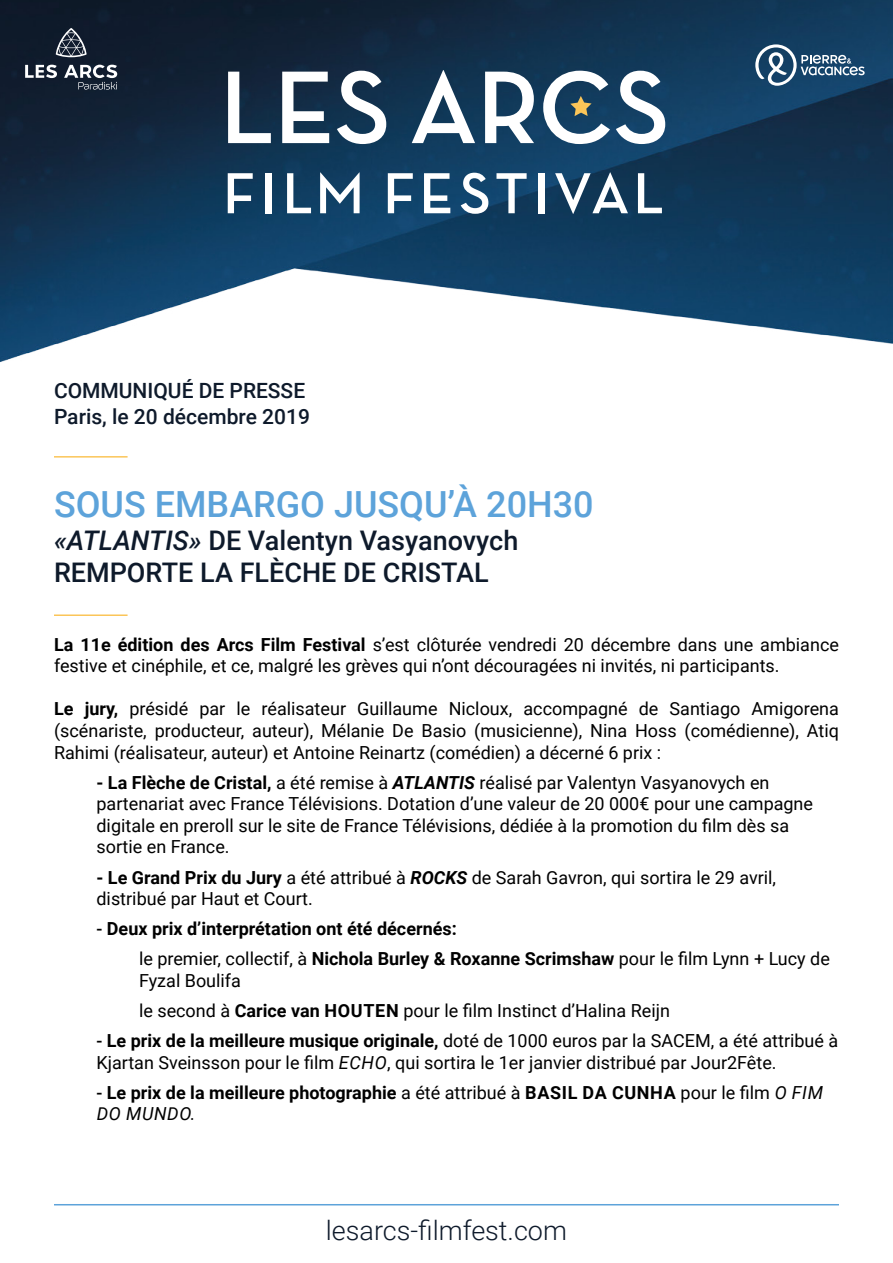
<style>
.page{position:relative;width:893px;height:1263px;background:#fff}
.page>*{position:absolute;margin:0;border:0;box-sizing:border-box;transform-origin:0 0}
.t1{font:500 36px "Roboto";color:#5da3da}
.t2{font:500 27px/32.4px "Roboto";color:#0e1a2b}
.t3{font:300 27px "Roboto";color:#0e1a2b}
.t4{font:500 21px/25.2px "Roboto";color:#0e1a2b}
.t5{font:18px/21.6px "Roboto";color:#000}
.t6{font:700 18px/30.2px "Roboto";color:#000}
.s1{font-style:italic}
.s2{font-weight:700}
.s3{font-weight:700;font-style:italic}
.s4{font-weight:500}
.s5{font-weight:400}
.s6{font-weight:400;font-style:italic}
</style>
<div class="page">
<img style="left:0;top:0;width:893px;height:1206px">
<svg style="left:228px;top:72px;width:43px;height:71px"></svg>
<svg style="left:282px;top:72px;width:47px;height:71px"></svg>
<svg style="left:337px;top:71px;width:49px;height:73px"></svg>
<svg style="left:412px;top:70px;width:63px;height:73px"></svg>
<svg style="left:485px;top:72px;width:49px;height:71px"></svg>
<svg style="left:616px;top:71px;width:49px;height:73px"></svg>
<svg style="left:228px;top:173px;width:25px;height:40px"></svg>
<div style="left:266px;top:173px;width:6px;height:40px;background:#fff"></div>
<svg style="left:287px;top:173px;width:24px;height:40px"></svg>
<svg style="left:320px;top:172px;width:40px;height:41px"></svg>
<svg style="left:388px;top:173px;width:25px;height:40px"></svg>
<svg style="left:424px;top:173px;width:26px;height:40px"></svg>
<svg style="left:461px;top:173px;width:27px;height:41px"></svg>
<svg style="left:496px;top:173px;width:31px;height:40px"></svg>
<div style="left:539px;top:173px;width:6px;height:40px;background:#fff"></div>
<svg style="left:555px;top:172px;width:73px;height:42px"></svg>
<svg style="left:638px;top:173px;width:24px;height:40px"></svg>
<svg style="left:543px;top:71px;width:67px;height:73px"></svg>
<svg style="left:56px;top:28px;width:31px;height:29px"></svg>
<svg style="left:25px;top:65px;width:92px;height:25px"></svg>
<svg style="left:755px;top:44px;width:110px;height:42px;background:#476a88"></svg>
<hr style="left:54px;top:1204px;width:785px;height:1px;background:#5da3da">
<hr style="left:54px;top:456px;width:74px;height:2px;background:#fbc558">
<hr style="left:54px;top:614px;width:74px;height:2px;background:#fbc558">
<p class="t4" style="left:54px;top:378px;width:257px">COMMUNIQUÉ DE PRESSE<br>Paris, le 20 décembre 2019</p>
<h1 class="t1" style="left:54px;top:479px;width:541px">SOUS EMBARGO JUSQU’À 20H30</h1>
<h2 class="t2" style="left:54px;top:523px;width:466px"><span class="s1">«ATLANTIS»</span> DE Valentyn Vasyanovych<br>REMPORTE LA FLÈCHE DE CRISTAL</h2>
<p class="t5" style="left:54px;top:633px;width:786px"><span class="s2">La 11e édition des Arcs Film Festival</span> s’est clôturée vendredi 20 décembre dans une ambiance festive et cinéphile, et ce, malgré les grèves qui n’ont découragées ni invités, ni participants.</p>
<p class="t5" style="left:54px;top:697px;width:786px;text-align:justify"><span class="s2">Le jury,</span> présidé par le réalisateur Guillaume Nicloux, accompagné de Santiago Amigorena (scénariste, producteur, auteur), Mélanie De Basio (musicienne), Nina Hoss (comédienne), Atiq Rahimi (réalisateur, auteur) et Antoine Reinartz (comédien) a décerné 6 prix :</p>
<p class="t5" style="left:96px;top:771px;width:718px"><span class="s2">- La Flèche de Cristal,</span> a été remise à <span class="s3">ATLANTIS</span> réalisé par Valentyn Vasyanovych en partenariat avec France Télévisions. Dotation d’une valeur de 20 000€ pour une campagne digitale en preroll sur le site de France Télévisions, dédiée à la promotion du film dès sa sortie en France.</p>
<p class="t5" style="left:96px;top:866px;width:681px"><span class="s2">- Le Grand Prix du Jury</span> a été attribué à <span class="s3">ROCKS</span> de Sarah Gavron, qui sortira le 29 avril, distribué par Haut et Court.</p>
<p class="t6" style="left:139px;top:913px;width:692px;text-indent:-43px"><span class="s4">-</span> Deux prix d’interprétation ont été décernés:<br><span class="s5">le premier, collectif, à</span> Nichola Burley &amp; Roxanne Scrimshaw <span class="s5">pour le film Lynn + Lucy de</span></p>
<p class="t5" style="left:139px;top:965px;width:532px;line-height:30.2px">Fyzal Boulifa<br>le second à <span class="s2">Carice van HOUTEN</span> pour le film Instinct d’Halina Reijn</p>
<p class="t5" style="left:96px;top:1029px;width:743px"><span class="s4">-</span> <span class="s2">Le prix de la meilleure musique originale,</span> doté de 1000 euros par la SACEM, a été attribué à<br>Kjartan Sveinsson pour le film <span class="s1">ECHO</span>, qui sortira le 1er janvier distribué par Jour2Fête.</p>
<p class="t6" style="left:96px;top:1081px;width:728px;line-height:21.6px"><span class="s4">-</span> Le prix de la meilleure photographie <span class="s5">a été attribué à</span> BASIL DA CUNHA <span class="s5">pour le film</span> <span class="s6">O FIM<br>DO MUNDO.</span></p>
<h2 class="t3" style="left:326px;top:1211px;width:243px">lesarcs-filmfest.com</h2>
</div>
